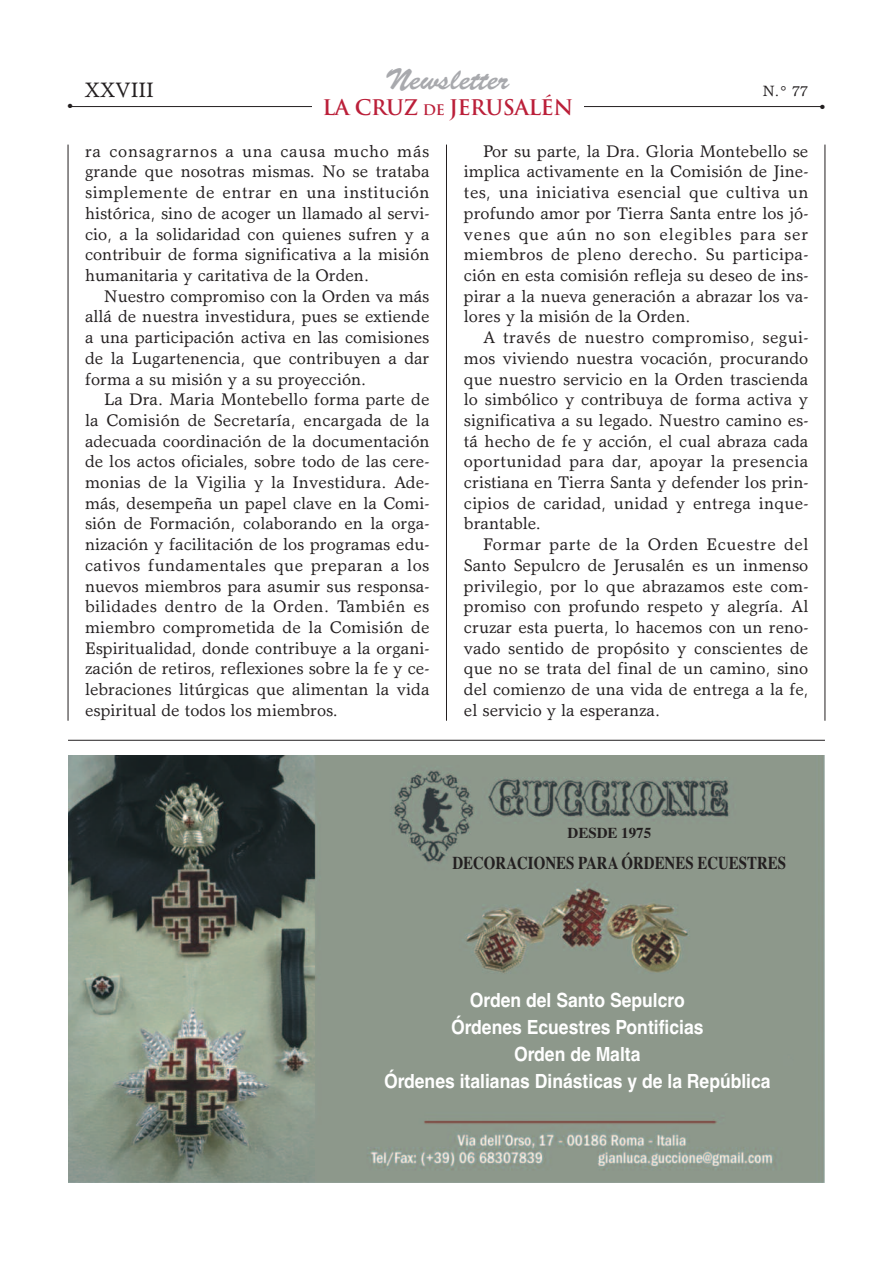
<style>
.page{position:relative;width:893px;height:1263px;background:#fff}
.page>*{position:absolute;margin:0;border:0;box-sizing:border-box;transform-origin:0 0}
.t1{font:30px "Brush Script";color:#a8a9ad}
.t2{font:700 21px "Trajan";letter-spacing:-.025em;color:#bb1f39}
.t3{font:21px "Garth Graphic";color:#231f20}
.t4{font:700 19.5px/27px "Helvetica";color:#fff;text-align:center;scale:.9 1}
.t5{font:700 18px "Times";color:#231f20;scale:.83 1}
.t6{font:16.95px/20.7px "Garth Graphic";color:#231f20;text-align:justify}
.t7{font:700 15px "Times";color:#231f20}
.t8{font:15px "Garth Graphic";color:#231f20}
.t9{font:6px "Zapf Dingbats";color:#231f20}
.s1{font-size:14.25px}
</style>
<div class="page">
<hr style="left:68px;top:145px;width:1px;height:576px;background:#231f20">
<hr style="left:825px;top:145px;width:1px;height:576px;background:#231f20">
<hr style="left:446px;top:145px;width:1px;height:576px;background:#231f20">
<hr style="left:68px;top:740px;width:757px;height:1px;background:#231f20">
<img style="left:68px;top:756px;width:757px;height:426px">
<hr style="left:69px;top:106px;width:754px;height:1px;background:#231f20">
<div style="left:312px;top:99px;width:271px;height:30px;background:#fff"></div>
<h1 class="t1" style="left:385px;top:68px;width:125px">Newsletter</h1>
<p class="t3" style="left:84px;top:82px;width:71px">XXVIII</p>
<p class="t8" style="left:763px;top:85px;width:46px">N.° 77</p>
<p class="t2" style="left:322px;top:96px;width:252px">LA CRuz <span class="s1">DE</span> JERUSALÉN</p>
<p class="t9" style="left:68px;top:103px;width:6px">●</p>
<p class="t9" style="left:820px;top:103px;width:6px">●</p>
<p class="t6" style="left:85px;top:142px;width:346px">ra consagrarnos a una causa mucho más grande que nosotras mismas. No se trataba simplemente de entrar en una institución histórica, sino de acoger un llamado al servi&shy;cio, a la solidaridad con quienes sufren y a contribuir de forma significativa a la misión humanitaria y caritativa de la Orden.</p>
<p class="t6" style="left:85px;top:287px;width:346px;text-indent:19px">Nuestro compromiso con la Orden va más allá de nuestra investidura, pues se extiende a una participación activa en las comisiones de la Lugartenencia, que contribuyen a dar forma a su misión y a su proyección.</p>
<p class="t6" style="left:85px;top:391px;width:346px;text-indent:19px">La Dra. Maria Montebello forma parte de la Comisión de Secretaría, encargada de la adecuada coordinación de la documentación de los actos oficiales, sobre todo de las cere&shy;monias de la Vigilia y la Investidura. Ade&shy;más, desempeña un papel clave en la Comi&shy;sión de Formación, colaborando en la orga&shy;nización y facilitación de los programas edu&shy;cativos fundamentales que preparan a los nuevos miembros para asumir sus responsa&shy;bilidades dentro de la Orden. También es miembro comprometida de la Comisión de Espiritualidad, donde contribuye a la organi&shy;zación de retiros, reflexiones sobre la fe y ce&shy;lebraciones litúrgicas que alimentan la vida espiritual de todos los miembros.</p>
<p class="t6" style="left:464px;top:142px;width:346px;text-indent:19px">Por su parte, la Dra. Gloria Montebello se implica activamente en la Comisión de Jine&shy;tes, una iniciativa esencial que cultiva un profundo amor por Tierra Santa entre los jó&shy;venes que aún no son elegibles para ser miembros de pleno derecho. Su participa&shy;ción en esta comisión refleja su deseo de ins&shy;pirar a la nueva generación a abrazar los va&shy;lores y la misión de la Orden.</p>
<p class="t6" style="left:464px;top:329px;width:346px;text-indent:19px">A través de nuestro compromiso, segui&shy;mos viviendo nuestra vocación, procurando que nuestro servicio en la Orden trascienda lo simbólico y contribuya de forma activa y significativa a su legado. Nuestro camino es&shy;tá hecho de fe y acción, el cual abraza cada oportunidad para dar, apoyar la presencia cristiana en Tierra Santa y defender los prin&shy;cipios de caridad, unidad y entrega inque&shy;brantable.</p>
<p class="t6" style="left:464px;top:536px;width:346px;text-indent:19px">Formar parte de la Orden Ecuestre del Santo Sepulcro de Jerusalén es un inmenso privilegio, por lo que abrazamos este com&shy;promiso con profundo respeto y alegría. Al cruzar esta puerta, lo hacemos con un reno&shy;vado sentido de propósito y conscientes de que no se trata del final de un camino, sino del comienzo de una vida de entrega a la fe, el servicio y la esperanza.</p>
<p class="t7" style="left:567px;top:824px;width:85px">DESDE 1975</p>
<p class="t5" style="left:452px;top:852px;width:404px">DECORACIONES PARA ÓRDENES ECUESTRES</p>
<p class="t4" style="left:384px;top:987px;width:431px">Orden del Santo Sepulcro<br>Órdenes Ecuestres Pontificias<br>Orden de Malta<br>Órdenes italianas Dinásticas y de la República</p>
</div>
